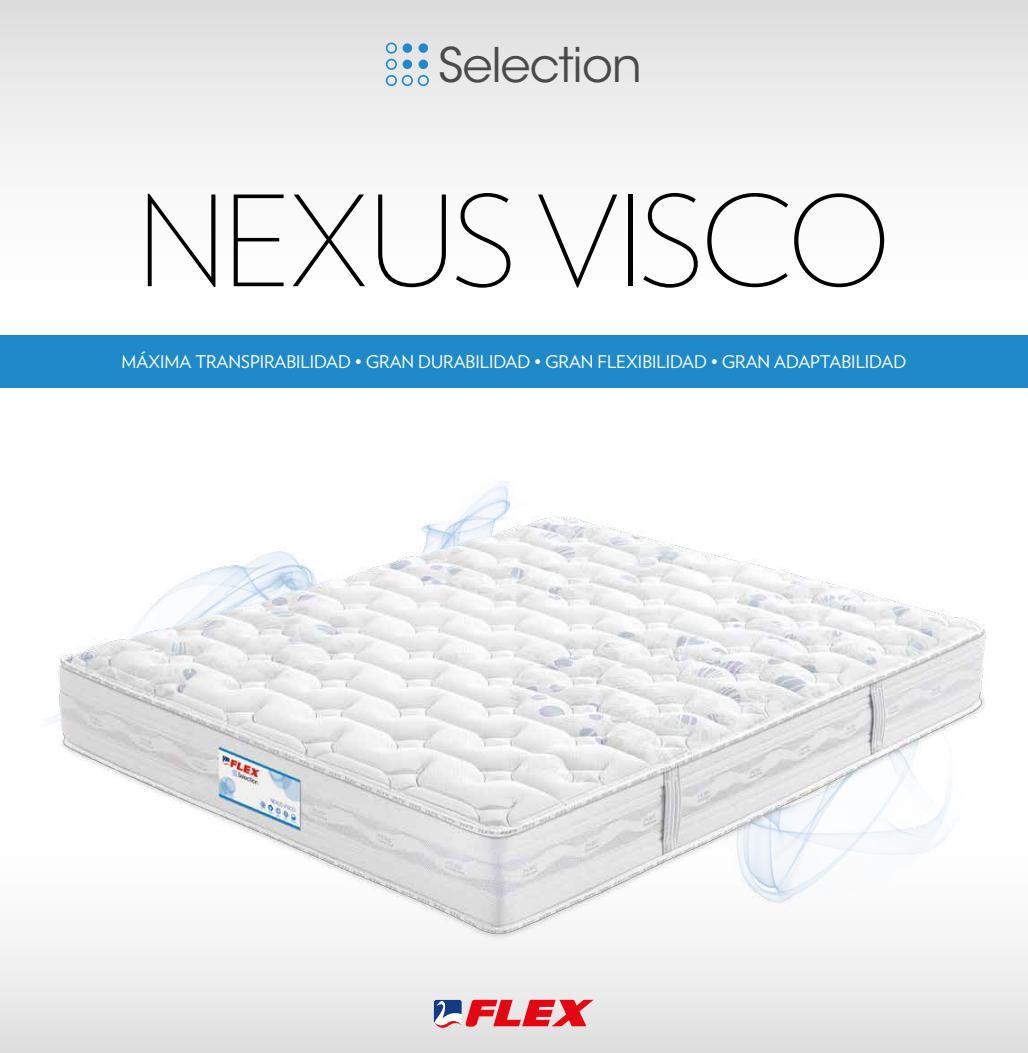
<style>
.page{position:relative;width:1028px;height:1053px;background:#fff}
.page>*{position:absolute;margin:0;border:0;box-sizing:border-box;transform-origin:0 0}
.t1{font:200 125px "Verlag";letter-spacing:-.04em;color:#000}
.t2{font:47.38px "ITC Avant Garde Std";letter-spacing:-.02em;color:#4b4a4a}
.t3{font:17.5px "Verlag";color:#fff}
</style>
<div class="page">
<div style="left:0;top:0;width:1028px;height:326px;background:linear-gradient(to bottom,#e1e1e1,#fff)"></div>
<div style="left:0;top:820px;width:1028px;height:232px;background:#e9e9e9"></div>
<svg style="left:434px;top:999px;width:159px;height:28px"></svg>
<div style="left:0;top:335px;width:1028px;height:52px;background:#208ac8"></div>
<svg style="left:386px;top:43px;width:43px;height:43px;background:#afccde"></svg>
<img style="left:0;top:481px;width:1028px;height:479px">
<h2 class="t2" style="left:438px;top:36px;width:205px">Selection</h2>
<h1 class="t1" style="left:136px;top:151px;width:757px">NEXUS VISCO</h1>
<p class="t3" style="left:122px;top:349px;width:786px">MÁXIMA TRANSPIRABILIDAD • GRAN DURABILIDAD • GRAN FLEXIBILIDAD • GRAN ADAPTABILIDAD</p>
</div>
